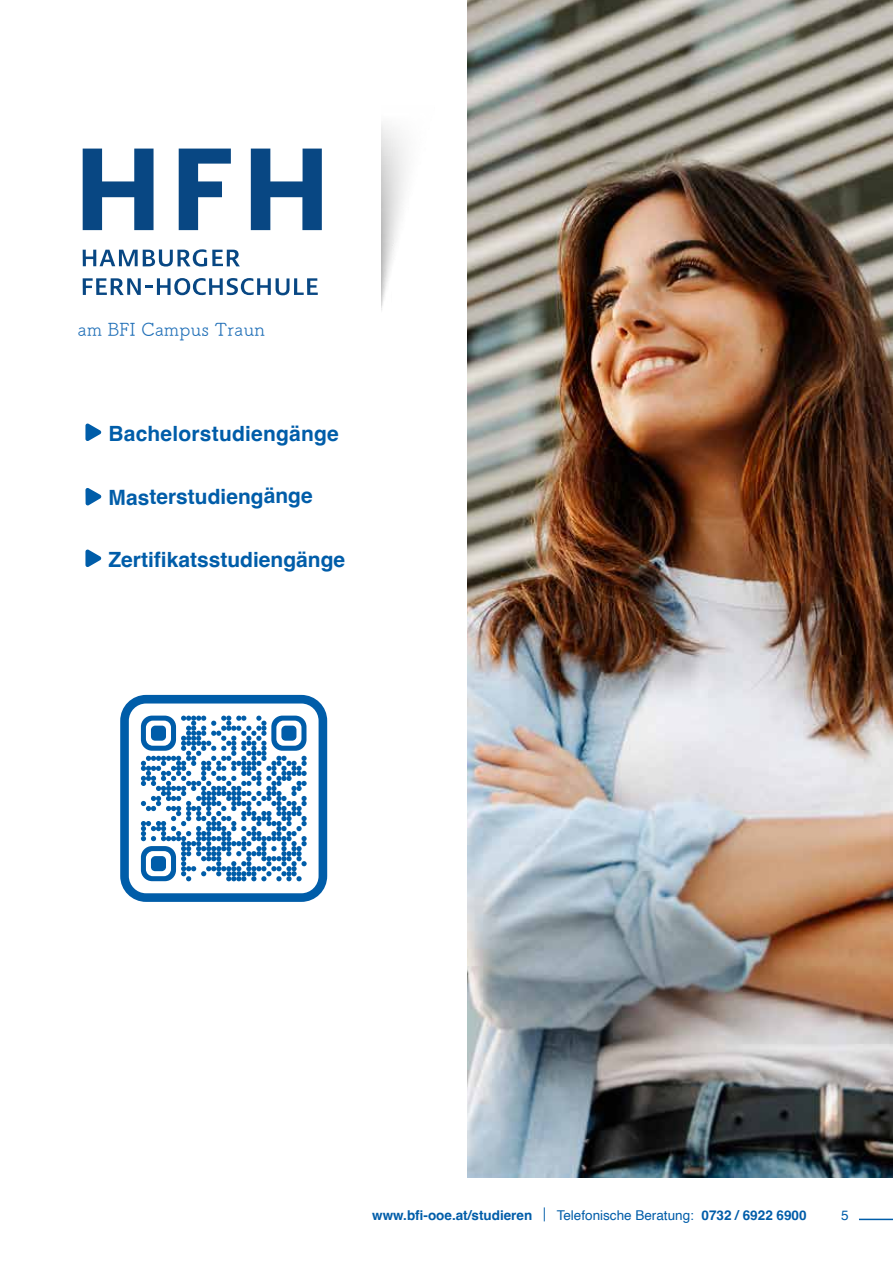
<style>
.page{position:relative;width:893px;height:1263px;background:#fff}
.page>*{position:absolute;margin:0;border:0;box-sizing:border-box;transform-origin:0 0}
.t1{font:700 21px "Helvetica";color:#005da9}
.t2{font:18px "Apple Tsuku B Rd Gothic";letter-spacing:.01em;color:#206fb7}
.t3{font:700 13.5px "Helvetica";color:#005da9}
.t4{font:13.5px "Helvetica";color:#005da9}
.s1{font-weight:400}
</style>
<div class="page">
<hr style="left:859px;top:1219px;width:34px;height:1px;background:#005da9">
<svg style="left:85px;top:488px;width:17px;height:18px"></svg>
<svg style="left:85px;top:549px;width:17px;height:18px"></svg>
<svg style="left:85px;top:423px;width:17px;height:18px"></svg>
<svg style="left:83px;top:149px;width:71px;height:81px"></svg>
<svg style="left:179px;top:149px;width:52px;height:81px"></svg>
<svg style="left:251px;top:149px;width:71px;height:81px"></svg>
<svg style="left:83px;top:249px;width:157px;height:18px"></svg>
<svg style="left:83px;top:278px;width:235px;height:17px"></svg>
<img style="left:382px;top:124px;width:24px;height:182px">
<img style="left:468px;top:0;width:425px;height:1178px">
<svg style="left:120px;top:695px;width:207px;height:207px"></svg>
<div style="left:151px;top:726px;width:15px;height:15px;background:#005da9;border-radius:4px"></div>
<div style="left:281px;top:726px;width:15px;height:15px;background:#005da9;border-radius:4px"></div>
<div style="left:151px;top:856px;width:15px;height:15px;background:#005da9;border-radius:4px"></div>
<p class="t2" style="left:78px;top:315px;width:189px">am BFI Campus Traun</p>
<p class="t1" style="left:108px;top:420px;width:232px">Bachelorstudiengänge</p>
<p class="t1" style="left:108px;top:485px;width:206px;rotate:-1deg">Masterstudiengänge</p>
<p class="t1" style="left:108px;top:546px;width:238px">Zertifikatsstudiengänge</p>
<p class="t3" style="left:372px;top:1207px;width:436px">www.bfi-ooe.at/studieren <span class="s1">│ Telefonische Beratung:</span> 0732 / 6922 6900</p>
<p class="t4" style="left:841px;top:1205px;width:9px">5</p>
</div>
